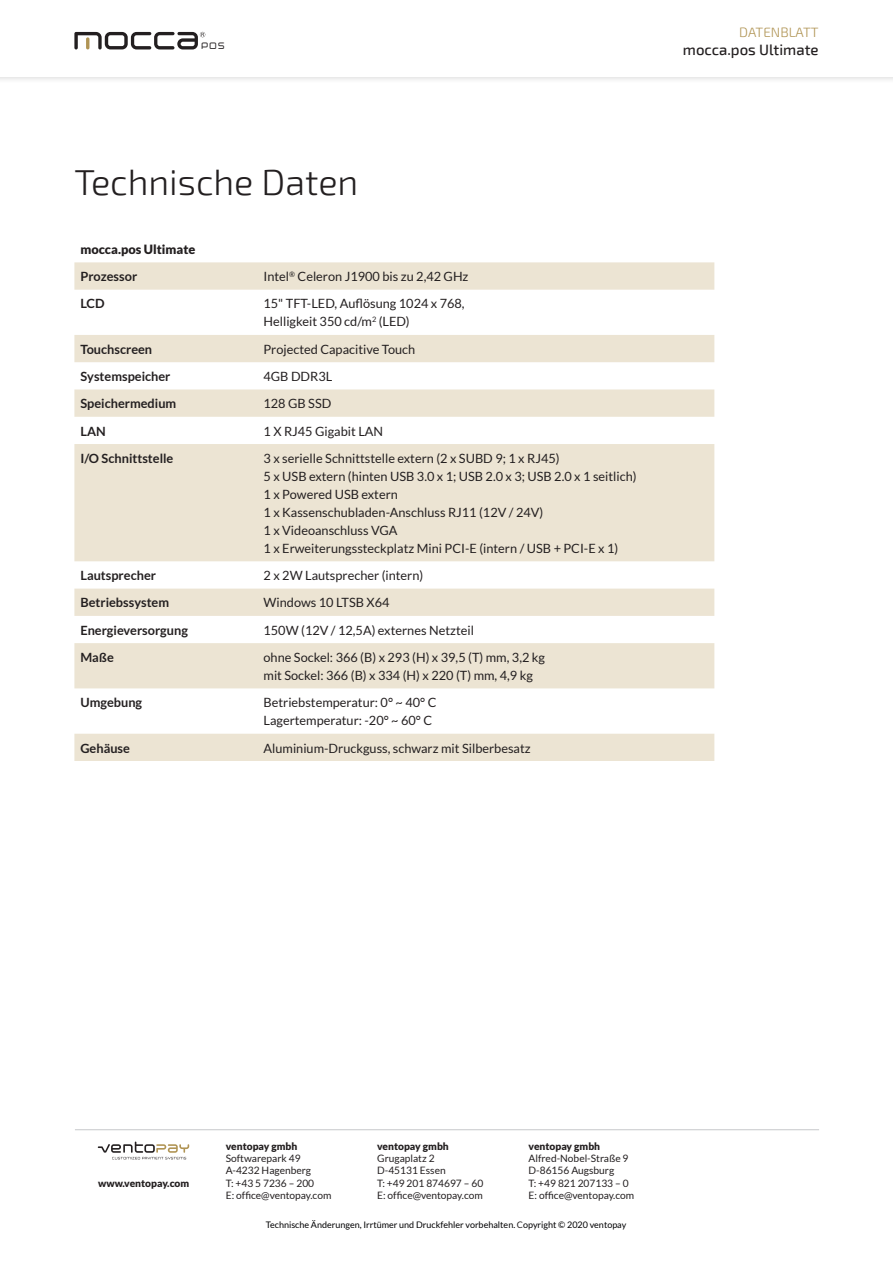
<style>
.page{position:relative;width:893px;height:1263px;background:#fff}
.page>*{position:absolute;margin:0;border:0;box-sizing:border-box;transform-origin:0 0}
.t1{font:300 36px "Exo 2";color:#231f20}
.t2{font:500 15px "Exo 2";color:#231f20}
.t3{font:300 13.5px "Exo 2";color:#b09454}
.t4{font:12.75px/18px "Lato";color:#231f20}
.t5{font:700 12.75px "Lato";color:#231f20}
.t6{font:900 12.75px "Lato";color:#231f20}
.t7{font:10.2px/12.3px "Lato";color:#231f20}
.t8{font:900 10.2px "Lato";color:#231f20}
.t9{font:9px "Lato";color:#000002}
.t10{font:500 8.1px "Neogrey";color:#231f20}
.s1{color:#231f20}
</style>
<div class="page">
<hr style="left:75px;top:1129px;width:744px;height:1px;background:#c7c8ca">
<svg style="left:98px;top:1141px;width:91px;height:18px"></svg>
<svg style="left:74px;top:262px;width:640px;height:499px;fill:#ece4d3"></svg>
<div style="left:0;top:0;width:893px;height:84px;background:#f5f5f5"></div>
<div style="left:0;top:0;width:893px;height:77px;background:#fff"></div>
<svg style="left:74px;top:32px;width:131px;height:17px"></svg>
<p class="t10" style="left:202px;top:41px;width:25px">POS</p>
<h1 class="t1" style="left:74px;top:162px;width:285px">Technische Daten</h1>
<p class="t6" style="left:80px;top:242px;width:116px">mocca.pos Ultimate</p>
<p class="t5" style="left:80px;top:269px;width:58px">Prozessor</p>
<p class="t4" style="left:264px;top:267px;width:206px">Intel<sup>®</sup> Celeron J1900 bis zu 2,42 GHz</p>
<p class="t5" style="left:80px;top:296px;width:26px">LCD</p>
<p class="t4" style="left:264px;top:295px;width:203px">15" TFT-LED, Auflösung 1024 x 768,<br>Helligkeit 350 cd/m<sup>2</sup> (LED)</p>
<p class="t5" style="left:80px;top:342px;width:73px">Touchscreen</p>
<p class="t4" style="left:264px;top:340px;width:153px">Projected Capacitive Touch</p>
<p class="t5" style="left:80px;top:369px;width:92px">Systemspeicher</p>
<p class="t4" style="left:264px;top:367px;width:70px">4GB DDR3L</p>
<p class="t5" style="left:80px;top:396px;width:97px">Speichermedium</p>
<p class="t4" style="left:264px;top:395px;width:69px">128 GB SSD</p>
<p class="t5" style="left:80px;top:424px;width:27px">LAN</p>
<p class="t4" style="left:264px;top:422px;width:121px">1 X RJ45 Gigabit LAN</p>
<p class="t5" style="left:80px;top:451px;width:95px">I/O Schnittstelle</p>
<p class="t4" style="left:264px;top:449px;width:375px">3 x serielle Schnittstelle extern (2 x SUBD 9; 1 x RJ45)<br>5 x USB extern (hinten USB 3.0 x 1; USB 2.0 x 3; USB 2.0 x 1 seitlich)<br>1 x Powered USB extern<br>1 x Kassenschubladen-Anschluss RJ11 (12V / 24V)<br>1 x Videoanschluss VGA<br>1 x Erweiterungssteckplatz Mini PCI-E (intern / USB + PCI-E x 1)</p>
<p class="t5" style="left:80px;top:568px;width:77px">Lautsprecher</p>
<p class="t4" style="left:264px;top:566px;width:161px">2 x 2W Lautsprecher (intern)</p>
<p class="t5" style="left:80px;top:595px;width:90px">Betriebssystem</p>
<p class="t4" style="left:264px;top:594px;width:128px">Windows 10 LTSB X64</p>
<p class="t5" style="left:80px;top:623px;width:109px">Energieversorgung</p>
<p class="t4" style="left:264px;top:621px;width:212px">150W (12V / 12,5A) externes Netzteil</p>
<p class="t5" style="left:80px;top:650px;width:35px">Maße</p>
<p class="t4" style="left:264px;top:648px;width:283px">ohne Sockel: 366 (B) x 293 (H) x 39,5 (T) mm, 3,2 kg mit Sockel: 366 (B) x 334 (H) x 220 (T) mm, 4,9 kg</p>
<p class="t5" style="left:80px;top:695px;width:63px">Umgebung</p>
<p class="t4" style="left:264px;top:693px;width:174px">Betriebstemperatur: 0° ~ 40° C<br>Lagertemperatur: -20° ~ 60° C</p>
<p class="t5" style="left:80px;top:740px;width:51px">Gehäuse</p>
<p class="t4" style="left:264px;top:739px;width:269px">Aluminium-Druckguss, schwarz mit Silberbesatz</p>
<p class="t3" style="left:739px;top:24px;width:81px">DATENBLATT</p>
<p class="t2" style="left:683px;top:41px;width:137px">mocca.pos Ultimate</p>
<p class="t8" style="left:98px;top:1177px;width:93px">www.ventopay.com</p>
<p class="t8" style="left:226px;top:1140px;width:73px">ventopay gmbh</p>
<p class="t7" style="left:226px;top:1152px;width:107px">Softwarepark 49<br>A-4232 Hagenberg<br>T: +43 5 7236 – 200<br>E: office@ventopay.com</p>
<p class="t8" style="left:529px;top:1140px;width:73px">ventopay gmbh</p>
<p class="t7" style="left:529px;top:1152px;width:107px">Alfred-Nobel-Straße 9<br>D-86156 Augsburg<br>T: +49 821 207133 – 0<br>E: office@ventopay.com</p>
<p class="t9" style="left:266px;top:1220px;width:362px">Technische Änderungen, Irrtümer und Druckfehler vorbehalten. <span class="s1">C</span>opyright © 2020 ventopay</p>
<p class="t8" style="left:377px;top:1140px;width:73px">ventopay gmbh</p>
<p class="t7" style="left:377px;top:1152px;width:108px">Grugaplatz 2<br>D-45131 Essen<br>T: +49 201 874697 – 60<br>E: office@ventopay.com</p>
</div>
